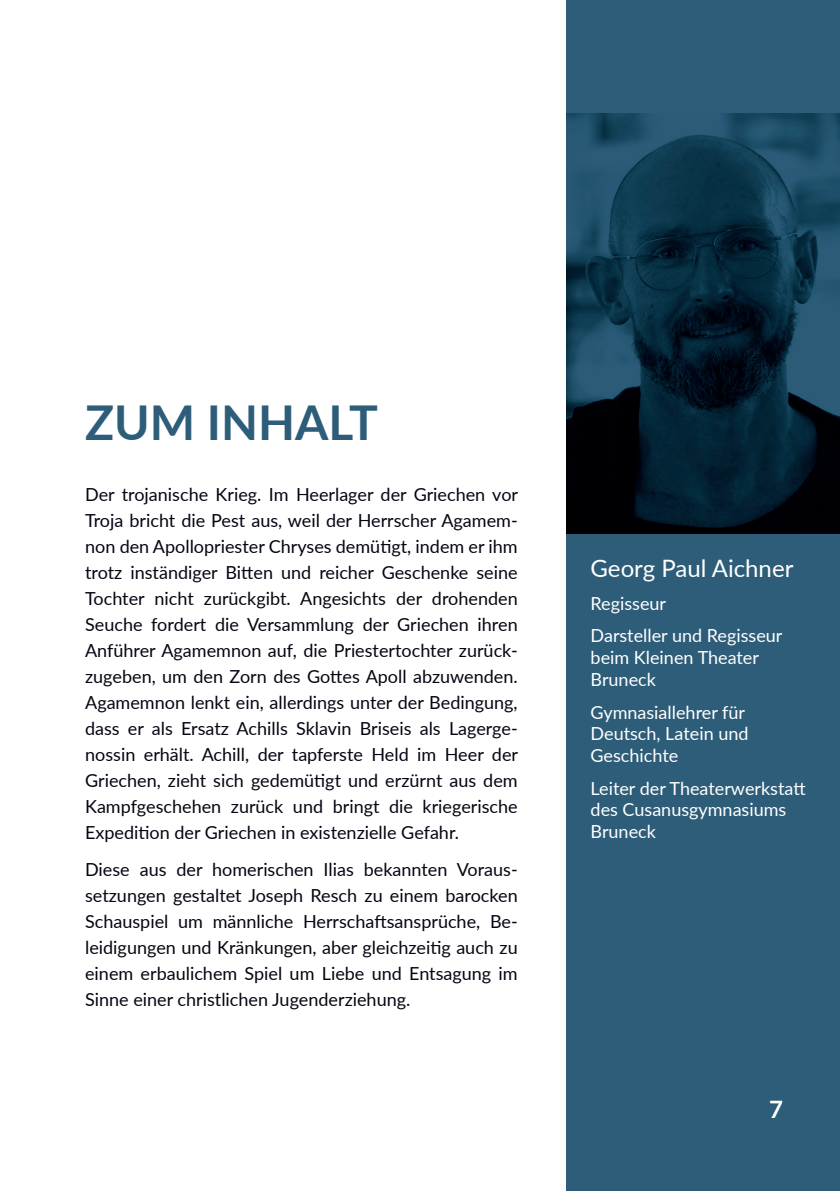
<style>
.page{position:relative;width:840px;height:1191px;background:#fff}
.page>*{position:absolute;margin:0;border:0;box-sizing:border-box;transform-origin:0 0}
.t1{font:700 48px "Lato";color:#2d5d79}
.t2{font:24px "Lato";color:#fff}
.t3{font:700 24px "Lato";color:#fff}
.t4{font:18px/26px "Lato";color:#050613;text-align:justify}
.t5{font:18px/21.6px "Lato";color:#fff}
</style>
<div class="page">
<div style="left:566px;top:0;width:273px;height:1191px;background:#2d5d79"></div>
<img style="left:566px;top:113px;width:273px;height:420px">
<h1 class="t1" style="left:85px;top:387px;width:294px">ZUM INHALT</h1>
<p class="t4" style="left:85px;top:480px;width:434px">Der trojanische Krieg. Im Heerlager der Griechen vor Troja bricht die Pest aus, weil der Herrscher Agamem&shy;non den Apollopriester Chryses demütigt, indem er ihm trotz inständiger Bitten und reicher Geschenke seine Tochter nicht zurückgibt. Angesichts der drohenden Seuche fordert die Versammlung der Griechen ihren Anführer Agamemnon auf, die Priestertochter zurück&shy;zugeben, um den Zorn des Gottes Apoll abzuwenden.<br>Agamemnon lenkt ein, allerdings unter der Bedingung, dass er als Ersatz Achills Sklavin Briseis als Lagerge&shy;nossin erhält. Achill, der tapferste Held im Heer der Griechen, zieht sich gedemütigt und erzürnt aus dem Kampfgeschehen zurück und bringt die kriegerische Expedition der Griechen in existenzielle Gefahr.</p>
<p class="t4" style="left:85px;top:856px;width:434px">Diese aus der homerischen Ilias bekannten Voraus&shy;setzungen gestaltet Joseph Resch zu einem barocken Schauspiel um männliche Herrschaftsansprüche, Be&shy;leidigungen und Kränkungen, aber gleichzeitig auch zu einem erbaulichem Spiel um Liebe und Entsagung im Sinne einer christlichen Jugenderziehung.</p>
<h2 class="t2" style="left:590px;top:550px;width:204px">Georg Paul Aichner</h2>
<p class="t5" style="left:590px;top:586px;width:193px;line-height:33px">Regisseur<br>Darsteller und Regisseur</p>
<p class="t5" style="left:590px;top:646px;width:170px">beim Kleinen Theater<br>Bruneck</p>
<p class="t5" style="left:590px;top:700px;width:159px">Gymnasiallehrer für<br>Deutsch, Latein und<br>Geschichte</p>
<p class="t5" style="left:590px;top:776px;width:216px">Leiter der Theaterwerkstatt des Cusanusgymnasiums<br>Bruneck</p>
<h2 class="t3" style="left:768px;top:1092px;width:15px">7</h2>
</div>
